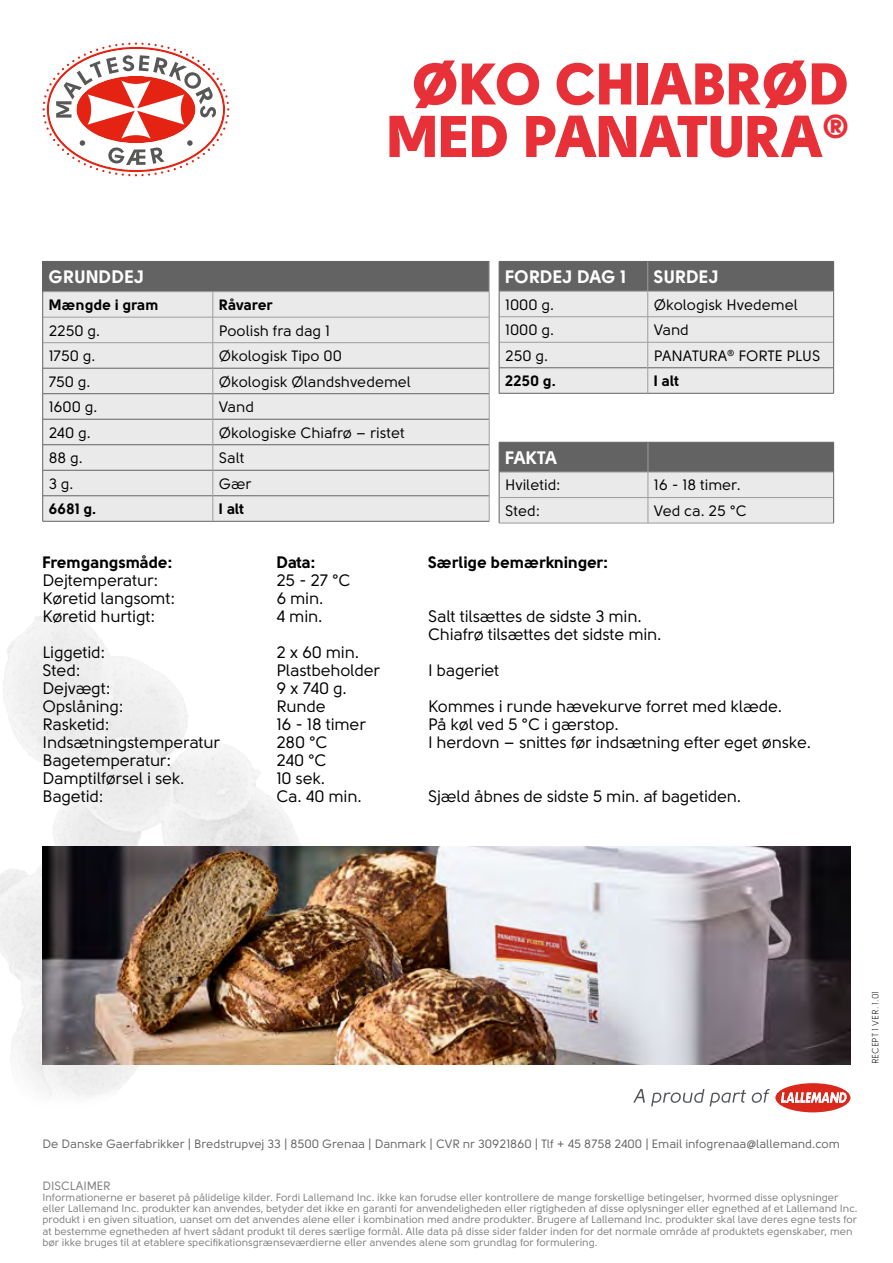
<style>
.page{position:relative;width:893px;height:1263px;background:#fff}
.page>*{position:absolute;margin:0;border:0;box-sizing:border-box;transform-origin:0 0}
.t1{font:58.5px "Solomon Sans Black";letter-spacing:-.01em;color:#e73037}
.B{font:18px "Solomon Sans Bold";color:#fff}
.B-2{font:16.5px "Solomon Sans Normal";letter-spacing:-.01em;color:#000}
.B-3{font:16.5px "Solomon Sans Bold";letter-spacing:-.01em;color:#000}
.B-4{font:15px "Solomon Sans Normal";color:#000}
.B-5{font:15px "Solomon Sans Bold";color:#000}
.t2{font:12px "Solomon Sans Normal";color:#646363}
.t3{font:12px "Solomon Sans Normal";color:#7c7b7b}
.t4{font:10.5px/11.2px "Solomon Sans Normal";color:#7c7b7b}
.t5{font:9px "Solomon Sans Book";color:#000}
</style>
<div class="page">
<img style="left:0;top:617px;width:311px;height:480px">
<svg style="left:43px;top:43px;width:186px;height:133px"></svg>
<hr style="left:499px;top:393px;width:149px;height:1px;background:#646363">
<hr style="left:648px;top:393px;width:186px;height:1px;background:#646363">
<svg style="left:499px;top:261px;width:335px;height:132px;background:#c8c7c7"></svg>
<hr style="left:499px;top:523px;width:149px;height:1px;background:#9d9d9c">
<hr style="left:648px;top:523px;width:186px;height:1px;background:#9d9d9c">
<svg style="left:499px;top:442px;width:335px;height:81px;background:#b6b6b6"></svg>
<div style="left:43px;top:261px;width:446px;height:31px;background:#646363"></div>
<div style="left:43px;top:292px;width:446px;height:229px;background:#eaeaea"></div>
<hr style="left:43px;top:368px;width:170px;height:1px;background:#646363">
<hr style="left:213px;top:368px;width:276px;height:1px;background:#646363">
<hr style="left:43px;top:393px;width:170px;height:1px;background:#646363">
<hr style="left:213px;top:393px;width:276px;height:1px;background:#646363">
<hr style="left:43px;top:419px;width:170px;height:1px;background:#646363">
<hr style="left:213px;top:419px;width:276px;height:1px;background:#646363">
<hr style="left:43px;top:444px;width:170px;height:1px;background:#646363">
<hr style="left:213px;top:444px;width:276px;height:1px;background:#646363">
<hr style="left:43px;top:470px;width:170px;height:1px;background:#646363">
<hr style="left:213px;top:470px;width:276px;height:1px;background:#646363">
<hr style="left:43px;top:495px;width:170px;height:1px;background:#646363">
<hr style="left:213px;top:495px;width:276px;height:1px;background:#646363">
<hr style="left:43px;top:521px;width:170px;height:1px;background:#646363">
<hr style="left:213px;top:521px;width:276px;height:1px;background:#646363">
<hr style="left:43px;top:291px;width:170px;height:1px;background:#9d9d9c">
<hr style="left:213px;top:291px;width:276px;height:1px;background:#9d9d9c">
<hr style="left:43px;top:317px;width:170px;height:1px;background:#9d9d9c">
<hr style="left:213px;top:317px;width:276px;height:1px;background:#9d9d9c">
<hr style="left:43px;top:342px;width:170px;height:1px;background:#9d9d9c">
<hr style="left:213px;top:342px;width:276px;height:1px;background:#9d9d9c">
<svg style="left:213px;top:292px;width:1px;height:229px"></svg>
<svg style="left:489px;top:262px;width:1px;height:259px"></svg>
<hr style="left:42px;top:262px;width:1px;height:30px;background:#646363">
<svg style="left:42px;top:292px;width:1px;height:229px"></svg>
<img style="left:43px;top:847px;width:807px;height:217px">
<svg style="left:633px;top:1089px;width:12px;height:13px"></svg>
<svg style="left:651px;top:1089px;width:95px;height:17px"></svg>
<svg style="left:752px;top:1083px;width:98px;height:29px"></svg>
<p class="t1" style="left:413px;top:50px;width:439px">ØKO CHIABRØD</p>
<p class="t1" style="left:387px;top:102px;width:465px">MED PANATURA<sup>®</sup></p>
<p class="B" style="left:49px;top:266px;width:97px">GRUNDDEJ</p>
<p class="B-5" style="left:49px;top:296px;width:112px">Mængde i gram</p>
<p class="B-5" style="left:219px;top:296px;width:56px">Råvarer</p>
<p class="B-4" style="left:49px;top:322px;width:53px">2250 g.</p>
<p class="B-4" style="left:219px;top:322px;width:113px">Poolish fra dag 1</p>
<p class="B-4" style="left:49px;top:347px;width:48px">1750 g.</p>
<p class="B-4" style="left:219px;top:347px;width:125px">Økologisk Tipo 00</p>
<p class="B-4" style="left:49px;top:373px;width:43px">750 g.</p>
<p class="B-4" style="left:219px;top:373px;width:194px">Økologisk Ølandshvedemel</p>
<p class="B-4" style="left:49px;top:398px;width:50px">1600 g.</p>
<p class="B-4" style="left:219px;top:398px;width:37px">Vand</p>
<p class="B-4" style="left:49px;top:424px;width:44px">240 g.</p>
<p class="B-4" style="left:219px;top:424px;width:187px">Økologiske Chiafrø – ristet</p>
<p class="B-4" style="left:49px;top:449px;width:36px">88 g.</p>
<p class="B-4" style="left:219px;top:449px;width:27px">Salt</p>
<p class="B-4" style="left:49px;top:475px;width:26px">3 g.</p>
<p class="B-4" style="left:219px;top:475px;width:34px">Gær</p>
<p class="B-5" style="left:49px;top:500px;width:49px">6681 g.</p>
<p class="B-5" style="left:219px;top:500px;width:27px">I alt</p>
<p class="B" style="left:505px;top:266px;width:123px">FORDEJ DAG 1</p>
<p class="B" style="left:654px;top:266px;width:66px">SURDEJ</p>
<p class="B-4" style="left:505px;top:296px;width:50px">1000 g.</p>
<p class="B-4" style="left:654px;top:296px;width:145px">Økologisk Hvedemel</p>
<p class="B-4" style="left:505px;top:321px;width:50px">1000 g.</p>
<p class="B-4" style="left:654px;top:321px;width:37px">Vand</p>
<p class="B-4" style="left:505px;top:347px;width:44px">250 g.</p>
<p class="B-4" style="left:654px;top:347px;width:168px">PANATURA<sup>®</sup> FORTE PLUS</p>
<p class="B-5" style="left:505px;top:372px;width:52px">2250 g.</p>
<p class="B-5" style="left:654px;top:372px;width:27px">I alt</p>
<p class="B" style="left:505px;top:447px;width:53px">FAKTA</p>
<p class="B-4" style="left:505px;top:477px;width:57px">Hviletid:</p>
<p class="B-4" style="left:654px;top:477px;width:88px">16 - 18 timer.</p>
<p class="B-4" style="left:505px;top:502px;width:37px">Sted:</p>
<p class="B-4" style="left:654px;top:502px;width:94px">Ved ca. 25 °C</p>
<p class="B-3" style="left:43px;top:552px;width:132px">Fremgangsmåde:</p>
<p class="B-3" style="left:276px;top:552px;width:41px">Data:</p>
<p class="B-3" style="left:428px;top:552px;width:182px">Særlige bemærkninger:</p>
<p class="B-2" style="left:43px;top:571px;width:118px">Dejtemperatur:</p>
<p class="B-2" style="left:276px;top:571px;width:76px">25 - 27 °C</p>
<p class="B-2" style="left:43px;top:589px;width:134px">Køretid langsomt:</p>
<p class="B-2" style="left:276px;top:589px;width:49px">6 min.</p>
<p class="B-2" style="left:43px;top:607px;width:114px">Køretid hurtigt:</p>
<p class="B-2" style="left:276px;top:607px;width:48px">4 min.</p>
<p class="B-2" style="left:428px;top:607px;width:215px">Salt tilsættes de sidste 3 min.</p>
<p class="B-2" style="left:428px;top:625px;width:235px">Chiafrø tilsættes det sidste min.</p>
<p class="B-2" style="left:43px;top:643px;width:65px">Liggetid:</p>
<p class="B-2" style="left:276px;top:643px;width:84px">2 x 60 min.</p>
<p class="B-2" style="left:43px;top:661px;width:40px">Sted:</p>
<p class="B-2" style="left:276px;top:661px;width:105px">Plastbeholder</p>
<p class="B-2" style="left:428px;top:661px;width:73px">I bageriet</p>
<p class="B-2" style="left:43px;top:679px;width:70px">Dejvægt:</p>
<p class="B-2" style="left:276px;top:679px;width:72px">9 x 740 g.</p>
<p class="B-2" style="left:43px;top:697px;width:83px">Opslåning:</p>
<p class="B-2" style="left:276px;top:697px;width:51px">Runde</p>
<p class="B-2" style="left:428px;top:697px;width:356px">Kommes i runde hævekurve forret med klæde.</p>
<p class="B-2" style="left:43px;top:715px;width:69px">Rasketid:</p>
<p class="B-2" style="left:276px;top:715px;width:91px">16 - 18 timer</p>
<p class="B-2" style="left:428px;top:715px;width:192px">På køl ved 5 °C i gærstop.</p>
<p class="B-2" style="left:43px;top:733px;width:179px">Indsætningstemperatur</p>
<p class="B-2" style="left:276px;top:733px;width:53px">280 °C</p>
<p class="B-2" style="left:428px;top:733px;width:385px">I herdovn – snittes før indsætning efter eget ønske.</p>
<p class="B-2" style="left:43px;top:751px;width:130px">Bagetemperatur:</p>
<p class="B-2" style="left:276px;top:751px;width:52px">240 °C</p>
<p class="B-2" style="left:43px;top:769px;width:144px">Damptilførsel i sek.</p>
<p class="B-2" style="left:276px;top:769px;width:50px">10 sek.</p>
<p class="B-2" style="left:43px;top:787px;width:63px">Bagetid:</p>
<p class="B-2" style="left:276px;top:787px;width:87px">Ca. 40 min.</p>
<p class="B-2" style="left:428px;top:787px;width:315px">Sjæld åbnes de sidste 5 min. af bagetiden.</p>
<p class="t5" style="left:870px;top:1064px;width:75px;rotate:-90deg">RECEPT 1 VER. 1.01</p>
<p class="t2" style="left:43px;top:1137px;width:799px">De Danske Gaerfabrikker | Bredstrupvej 33 | 8500 Grenaa | Danmark | CVR nr 30921860 | Tlf + 45 8758 2400 | Email infogrenaa@lallemand.com</p>
<p class="t3" style="left:43px;top:1179px;width:70px">DISCLAIMER</p>
<p class="t4" style="left:43px;top:1192px;width:817px">Informationerne er baseret på pålidelige kilder. Fordi Lallemand Inc. ikke kan forudse eller kontrollere de mange forskellige betingelser, hvormed disse oplysninger eller Lallemand Inc. produkter kan anvendes, betyder det ikke en garanti for anvendeligheden eller rigtigheden af disse oplysninger eller egnethed af et Lallemand Inc. produkt i en given situation, uanset om det anvendes alene eller i kombination med andre produkter. Brugere af Lallemand Inc. produkter skal lave deres egne tests for at bestemme egnetheden af hvert sådant produkt til deres særlige formål. Alle data på disse sider falder inden for det normale område af produktets egenskaber, men bør ikke bruges til at etablere specifikationsgrænseværdierne eller anvendes alene som grundlag for formulering.</p>
</div>
